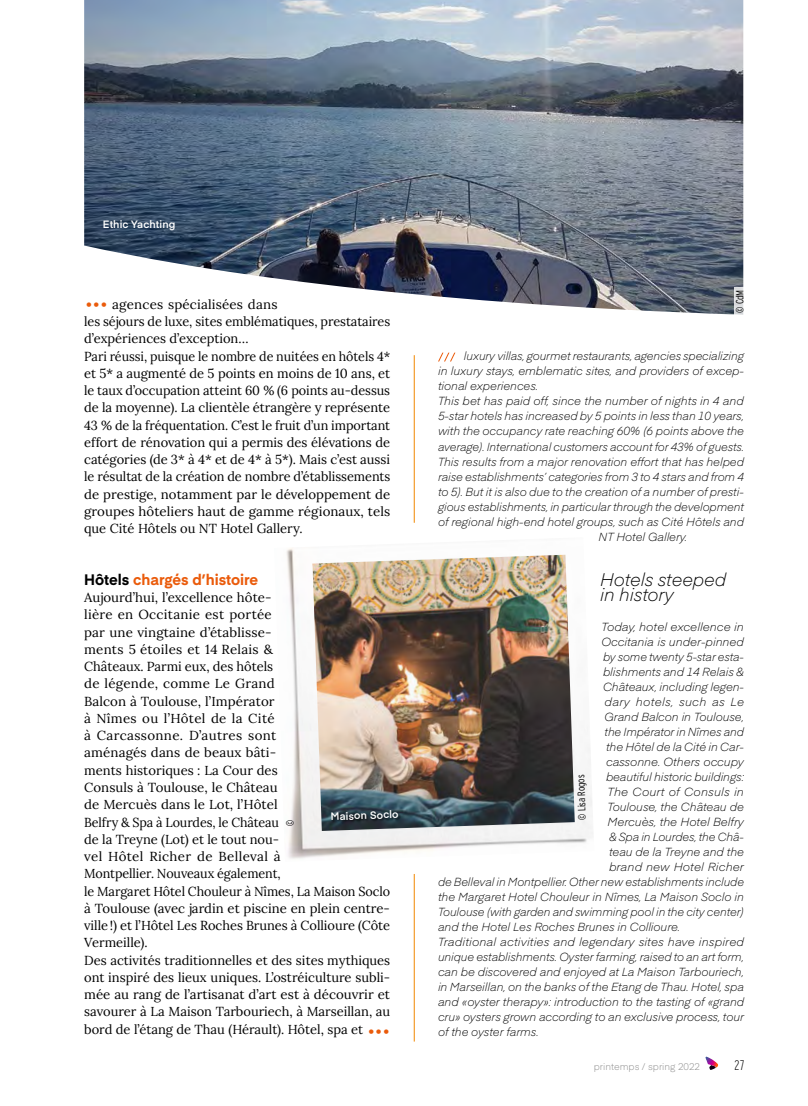
<style>
.page{position:relative;width:808px;height:1106px;background:#fff}
.page>*{position:absolute;margin:0;border:0;box-sizing:border-box;transform-origin:0 0}
.t1{font:italic 300 18px/15px "Eina 02";letter-spacing:-.01em;color:#000}
.t2{font:700 15px "Eina 02";color:#ea5b0b}
.t3{font:700 15px "Eina 03";color:#ea5b0b}
.t4{font:300 13.8px "Korolev Compressed";color:#000}
.t5{font:13.05px/17.2px "Lora";color:#000}
.t6{font:italic 300 11.55px "Eina 02";letter-spacing:-.01em;color:#000}
.t7{font:italic 300 11.55px "Eina 02";letter-spacing:.02em;color:#000}
.t8{font:600 10.5px "Eina 01";letter-spacing:.01em;color:#fff}
.t9{font:300 condensed 10.5px "Interstate";color:#000}
.t10{font:300 9.45px "Eina 02";color:#878787}
.s1{color:#000}
</style>
<div class="page">
<hr style="left:414px;top:355px;width:1px;height:168px;background:#f18700">
<hr style="left:414px;top:874px;width:1px;height:167px;background:#f18700">
<img style="left:84px;top:0;width:659px;height:315px">
<svg style="left:438px;top:352px;width:17px;height:9px"></svg>
<img style="left:286px;top:548px;width:307px;height:311px">
<img style="left:312px;top:554px;width:263px;height:277px">
<div style="left:331px;top:810px;width:71px;height:13px;background:#000;opacity:.75"></div>
<div style="left:734px;top:287px;width:10px;height:28px;background:#dfe1e2"></div>
<svg style="left:705px;top:1056px;width:13px;height:14px"></svg>
<svg style="left:286px;top:819px;width:8px;height:6px"></svg>
<p class="t8" style="left:103px;top:217px;width:74px">Ethic Yachting</p>
<p class="t9" style="left:734px;top:313px;width:24px;rotate:-90deg">© CdM</p>
<p class="t5" style="left:84px;top:295px;width:308px;text-indent:28px">agences spécialisées dans<br>les séjours de luxe, sites emblématiques, prestataires d’expériences d’exception…<br>Pari réussi, puisque le nombre de nuitées en hôtels 4* et 5* a augmenté de 5 points en moins de 10 ans, et le taux d’occupation atteint 60 % (6 points au-dessus de la moyenne). La clientèle étrangère y représente 43 % de la fréquentation. C’est le fruit d’un important effort de rénovation qui a permis des élévations de catégories (de 3* à 4* et de 4* à 5*). Mais c’est aussi le résultat de la création de nombre d’établissements de prestige, notamment par le développement de groupes hôteliers haut de gamme régionaux, tels que Cité Hôtels ou NT Hotel Gallery.</p>
<p class="t2" style="left:84px;top:568px;width:175px"><span class="s1">Hôtels</span> chargés d’histoire</p>
<p class="t5" style="left:84px;top:588px;width:308px">Aujourd’hui, l’excellence hôte-<br>lière en Occitanie est portée<br>par une vingtaine d’établisse-<br>ments 5 étoiles et 14 Relais &amp;<br>Châteaux. Parmi eux, des hôtels<br>de légende, comme Le Grand<br>Balcon à Toulouse, l’Impérator<br>à Nîmes ou l’Hôtel de la Cité<br>à Carcassonne. D’autres sont<br>aménagés dans de beaux bâti-<br>ments historiques : La Cour des<br>Consuls à Toulouse, le Château<br>de Mercuès dans le Lot, l’Hôtel<br>Belfry &amp; Spa à Lourdes, le Château<br>de la Treyne (Lot) et le tout nou-<br>vel Hôtel Richer de Belleval à<br>Montpellier. Nouveaux également,<br>le Margaret Hôtel Chouleur à Nîmes, La Maison Soclo à Toulouse (avec jardin et piscine en plein centre&shy;ville!) et l’Hôtel Les Roches Brunes à Collioure (Côte Vermeille).<br>Des activités traditionnelles et des sites mythiques ont inspiré des lieux uniques. L’ostréiculture subli&shy;mée au rang de l’artisanat d’art est à découvrir et savourer à La Maison Tarbouriech, à Marseillan, au bord de l’étang de Thau (Hérault). Hôtel, spa et</p>
<p class="t3" style="left:85px;top:293px;width:24px">•••</p>
<p class="t6" style="left:464px;top:348px;width:282px">luxury villas, gourmet restaurants, agencies specializing</p>
<p class="t6" style="left:438px;top:363px;width:307px">in luxury stays, emblematic sites, and providers of excep-</p>
<p class="t6" style="left:438px;top:378px;width:102px">tional experiences.</p>
<p class="t6" style="left:438px;top:393px;width:307px">This bet has paid off, since the number of nights in 4 and</p>
<p class="t6" style="left:438px;top:408px;width:307px">5-star hotels has increased by 5 points in less than 10 years,</p>
<p class="t6" style="left:438px;top:423px;width:308px">with the occupancy rate reaching 60% (6 points above the</p>
<p class="t6" style="left:438px;top:438px;width:308px">average). International customers account for 43% of guests.</p>
<p class="t6" style="left:438px;top:453px;width:308px">This results from a major renovation effort that has helped</p>
<p class="t6" style="left:438px;top:468px;width:307px">raise establishments’ categories from 3 to 4 stars and from 4</p>
<p class="t6" style="left:438px;top:483px;width:308px">to 5). But it is also due to the creation of a number of presti-</p>
<p class="t6" style="left:438px;top:498px;width:307px">gious establishments, in particular through the development</p>
<p class="t6" style="left:438px;top:513px;width:308px">of regional high-end hotel groups, such as Cité Hôtels and</p>
<p class="t6" style="left:598px;top:528px;width:90px">NT Hotel Gallery.</p>
<h1 class="t1" style="left:600px;top:570px;width:128px">Hotels steeped in history</h1>
<p class="t6" style="left:601px;top:618px;width:144px">Today, hotel excellence in</p>
<p class="t6" style="left:601px;top:633px;width:144px">Occitania is under-pinned</p>
<p class="t6" style="left:603px;top:648px;width:143px">by some twenty 5-star esta-</p>
<p class="t6" style="left:603px;top:663px;width:142px">blishments and 14 Relais &amp;</p>
<p class="t6" style="left:603px;top:678px;width:143px">Châteaux, including legen-</p>
<p class="t7" style="left:604px;top:693px;width:141px">dary hotels, such as Le</p>
<p class="t6" style="left:604px;top:708px;width:141px">Grand Balcon in Toulouse,</p>
<p class="t6" style="left:604px;top:723px;width:141px">the Impérator in Nîmes and</p>
<p class="t6" style="left:606px;top:738px;width:139px">the Hôtel de la Cité in Car-</p>
<p class="t6" style="left:606px;top:753px;width:140px">cassonne. Others occupy</p>
<p class="t6" style="left:606px;top:768px;width:139px">beautiful historic buildings:</p>
<p class="t6" style="left:607px;top:783px;width:138px">The Court of Consuls in</p>
<p class="t6" style="left:607px;top:798px;width:138px">Toulouse, the Château de</p>
<p class="t6" style="left:607px;top:813px;width:138px">Mercuès, the Hotel Belfry</p>
<p class="t6" style="left:609px;top:828px;width:137px">&amp; Spa in Lourdes, the Châ-</p>
<p class="t6" style="left:609px;top:843px;width:137px">teau de la Treyne and the</p>
<p class="t6" style="left:609px;top:858px;width:136px">brand new Hotel Richer</p>
<p class="t6" style="left:438px;top:873px;width:308px">de Belleval in Montpellier. Other new establishments include</p>
<p class="t6" style="left:438px;top:888px;width:308px">the Margaret Hotel Chouleur in Nîmes, La Maison Soclo in</p>
<p class="t6" style="left:438px;top:903px;width:307px">Toulouse (with garden and swimming pool in the city center)</p>
<p class="t6" style="left:438px;top:918px;width:244px">and the Hotel Les Roches Brunes in Collioure.</p>
<p class="t6" style="left:438px;top:933px;width:308px">Traditional activities and legendary sites have inspired</p>
<p class="t6" style="left:438px;top:948px;width:308px">unique establishments. Oyster farming, raised to an art form,</p>
<p class="t6" style="left:438px;top:963px;width:307px">can be discovered and enjoyed at La Maison Tarbouriech,</p>
<p class="t6" style="left:438px;top:978px;width:308px">in Marseillan, on the banks of the Etang de Thau. Hotel, spa</p>
<p class="t6" style="left:438px;top:993px;width:308px">and «oyster therapy»: introduction to the tasting of «grand</p>
<p class="t6" style="left:438px;top:1008px;width:308px">cru» oysters grown according to an exclusive process, tour</p>
<p class="t9" style="left:576px;top:820px;width:47px;rotate:-92deg">© Lisa Rogos</p>
<p class="t8" style="left:330px;top:808px;width:69px;rotate:-2deg">Maison Soclo</p>
<p class="t3" style="left:367px;top:1020px;width:24px">•••</p>
<p class="t6" style="left:438px;top:1023px;width:102px">of the oyster farms.</p>
<p class="t10" style="left:594px;top:1059px;width:108px">printemps / spring 2022</p>
<p class="t4" style="left:735px;top:1057px;width:11px">27</p>
</div>
